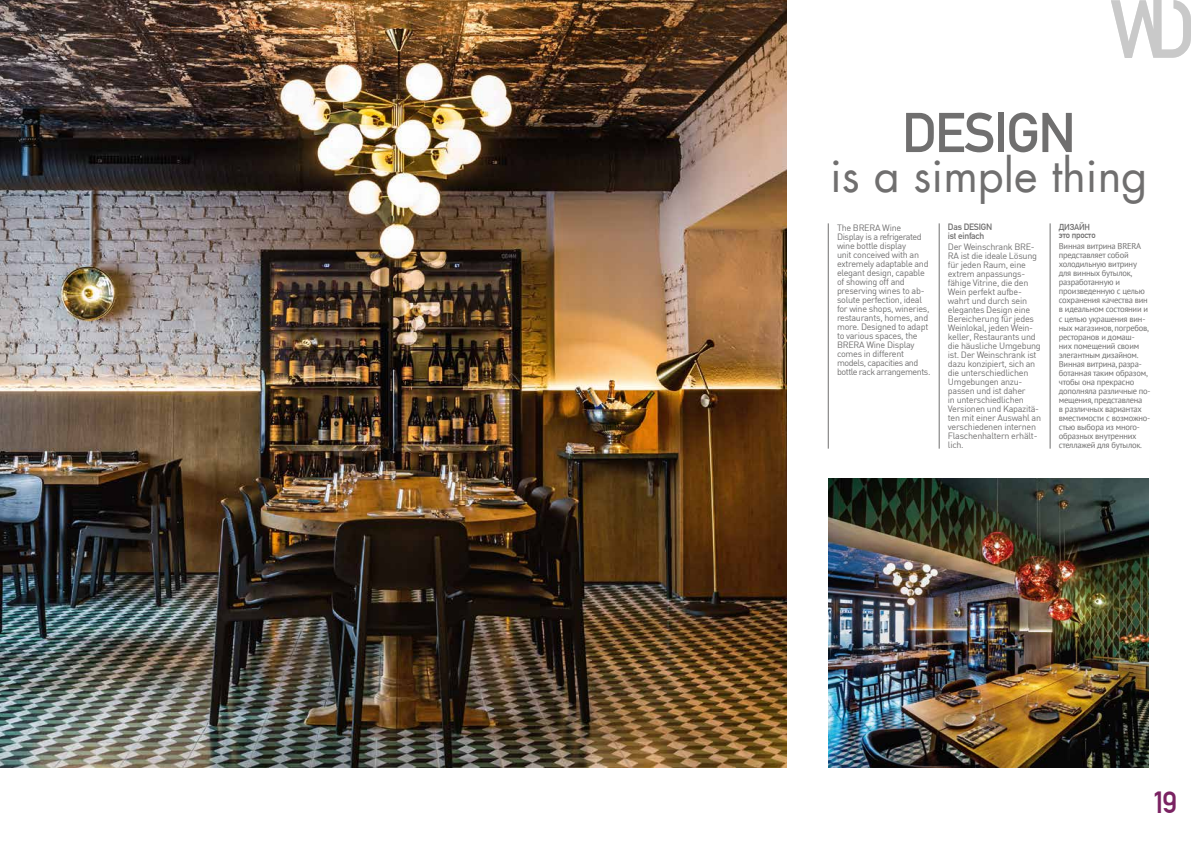
<style>
.page{position:relative;width:1191px;height:842px;background:#fff}
.page>*{position:absolute;margin:0;border:0;box-sizing:border-box;transform-origin:0 0}
.t1{font:700 55px "DIN Alternate";letter-spacing:-.03em;color:#706f6f}
.t2{font:45px "Futura LT";color:#706f6f}
.t3{font:700 30px "DIN Alternate";color:#7a2262}
.t4{font:9px/9px "DIN";letter-spacing:-.03em;color:#706f6f}
.t5{font:700 9px/9px "DIN Alternate";letter-spacing:-.025em;color:#706f6f}
.t6{font:8.5px/9px "PT Sans";letter-spacing:-.025em;color:#706f6f}
.t7{font:700 8.5px/8.5px "DIN Alternate";letter-spacing:-.025em;color:#706f6f}
</style>
<div class="page">
<svg style="left:1111px;top:0;width:80px;height:58px"></svg>
<img style="left:0;top:0;width:787px;height:767px">
<img style="left:829px;top:479px;width:320px;height:288px">
<hr style="left:828px;top:223px;width:1px;height:226px;background:#706f6f">
<hr style="left:939px;top:223px;width:1px;height:226px;background:#706f6f">
<hr style="left:1049px;top:223px;width:1px;height:226px;background:#706f6f">
<h1 class="t1" style="left:902px;top:91px;width:175px">DESIGN</h1>
<h2 class="t2" style="left:830px;top:147px;width:319px">is a simple thing</h2>
<p class="t4" style="left:837px;top:223px;width:95px">The BRERA Wine<br>Display is a refrigerated wine bottle display<br>unit conceived with an extremely adaptable and elegant design, capable of showing off and preserving wines to ab&shy;solute perfection, ideal for wine shops, wineries, restaurants, homes, and more. Designed to adapt to various spaces, the<br>BRERA Wine Display comes in different models, capacities and bottle rack arrangements.</p>
<p class="t5" style="left:948px;top:222px;width:46px">Das DESIGN ist einfach</p>
<p class="t7" style="left:1058px;top:222px;width:38px">ДИЗАЙН это просто</p>
<p class="t6" style="left:1058px;top:242px;width:93px">Винная витрина BRERA представляет собой холодильную витрину для винных бутылок, разработанную и произведенную с целью сохранения качества вин в идеальном состоянии и с целью украшения вин&shy;ных магазинов, погребов, ресторанов и домаш-<br>них помещений своим элегантным дизайном.<br>Винная витрина, разра&shy;ботанная таким образом, чтобы она прекрасно дополняла различные по&shy;мещения, представлена<br>в различных вариантах вместимости с возможно&shy;стью выбора из много&shy;образных внутренних стеллажей для бутылок.</p>
<p class="t4" style="left:948px;top:242px;width:95px">Der Weinschrank BRE-<br>RA ist die ideale Lösung für jeden Raum, eine extrem anpassungs&shy;fähige Vitrine, die den<br>Wein perfekt aufbe&shy;wahrt und durch sein elegantes Design eine<br>Bereicherung für jedes<br>Weinlokal, jeden Wein&shy;keller, Restaurants und die häusliche Umgebung ist. Der Weinschrank ist dazu konzipiert, sich an die unterschiedlichen<br>Umgebungen anzu&shy;passen und ist daher<br>in unterschiedlichen<br>Versionen und Kapazitä&shy;ten mit einer Auswahl an verschiedenen internen<br>Flaschenhaltern erhält&shy;lich.</p>
<h3 class="t3" style="left:1152px;top:779px;width:26px">19</h3>
</div>
